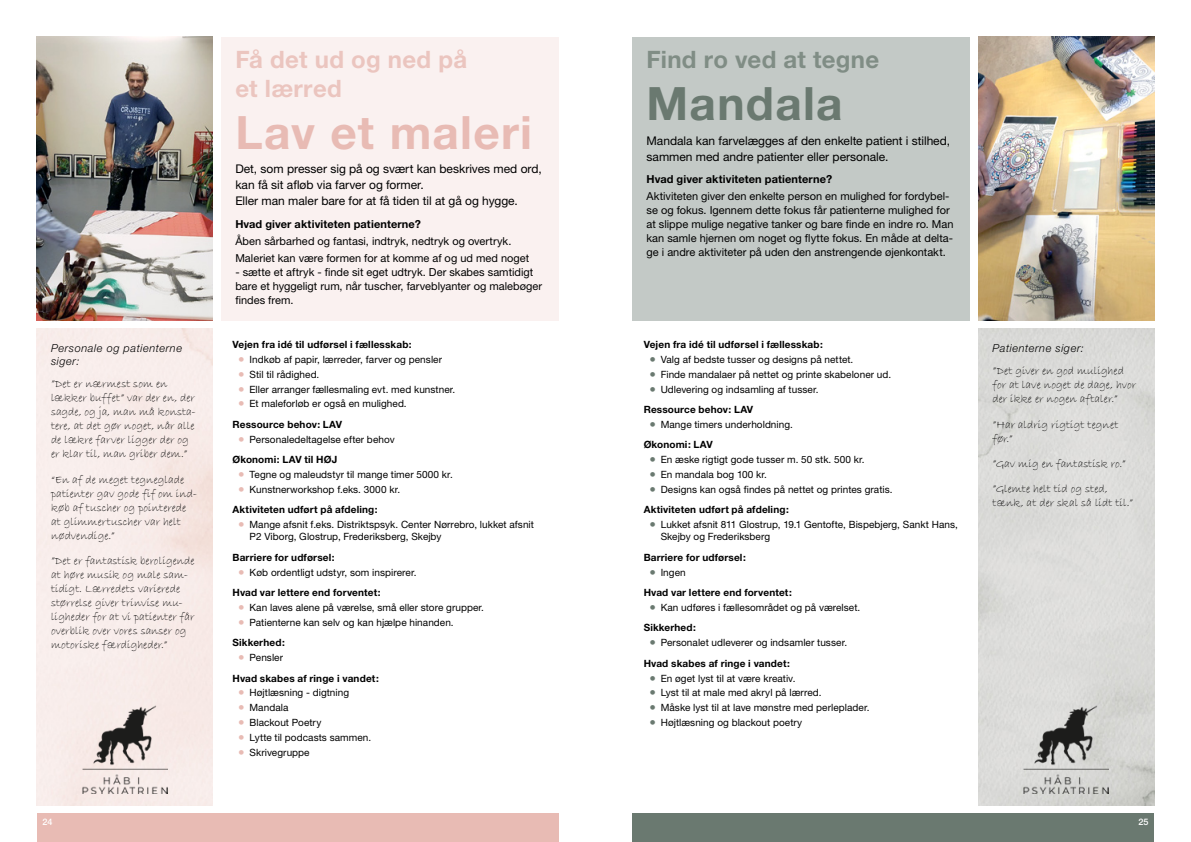
<style>
.page{position:relative;width:1191px;height:842px;background:#fff}
.page>*{position:absolute;margin:0;border:0;box-sizing:border-box;transform-origin:0 0}
.OVERSKRIFT_stor{font:700 46px "Helvetica Neue LT Std";letter-spacing:.025em;color:#e8bbb4}
.OVERSKRIFT_stor-2{font:700 46px "Helvetica Neue LT Std";letter-spacing:.03em;color:#6a7970}
.Overskrift_lille{font:700 24px/28.8px "Helvetica Neue LT Std";letter-spacing:.015em;color:#ebc5bf}
.Overskrift_lille-2{font:700 24px "Helvetica Neue LT Std";letter-spacing:.01em;color:#808d85}
.Headliner{font:12px/16px "Helvetica Neue";letter-spacing:-.005em;color:#000}
.t1{font:11.6px/14px "Bradley Hand ITC";color:#000}
.Top_Afsnit{font:11px/14px "Helvetica Neue";color:#000}
.Top_Afsnit-2{font:700 11px "Helvetica Neue";letter-spacing:.01em;color:#000}
.t2{font:italic 300 11px/13px "Helvetica Neue";letter-spacing:.05em;color:#000}
.Brød_m_indryk_-_prik{font:10px/12px "Helvetica Neue";letter-spacing:.005em;color:#000}
.Fed_brød{font:700 10px "Helvetica Neue";letter-spacing:.015em;color:#000}
.t3{font:500 9px "Helvetica Neue";color:#fff}
.s1{font-size:13px;color:#e8bbb4}
.s2{font-size:13px;color:#6a7970}
</style>
<div class="page">
<div style="left:632px;top:37px;width:337px;height:283px;background:#c3c9c6"></div>
<div style="left:978px;top:329px;width:176px;height:476px;background:#dbdbd9"></div>
<div style="left:632px;top:814px;width:522px;height:28px;background:#6a7970"></div>
<img style="left:1023px;top:705px;width:85px;height:88px">
<div style="left:221px;top:37px;width:337px;height:283px;background:#faf1f0"></div>
<div style="left:37px;top:329px;width:176px;height:476px;background:#f8edeb"></div>
<div style="left:37px;top:814px;width:521px;height:28px;background:#e8bbb4"></div>
<img style="left:82px;top:705px;width:85px;height:88px">
<img style="left:37px;top:37px;width:176px;height:283px">
<img style="left:978px;top:37px;width:176px;height:283px">
<p class="t2" style="left:51px;top:341px;width:133px">Personale og patienterne siger:</p>
<p class="t1" style="left:51px;top:377px;width:146px">”Det er nærmest som en lækker buffet” var der en, der sagde, og ja, man må konsta&shy;tere, at det gør noget, når alle de lækre farver ligger der og er klar til, man griber dem.”</p>
<p class="t1" style="left:51px;top:472px;width:147px">“En af de meget tegneglade patienter gav gode fif om ind&shy;køb af tuscher og pointerede at glimmertuscher var helt nødvendige.”</p>
<p class="t1" style="left:51px;top:554px;width:145px">”Det er fantastisk beroligende at høre musik og male sam&shy;tidigt. Lærredets varierede størrelse giver trinvise mu&shy;ligheder for at vi patienter får overblik over vores sanser og motoriske færdigheder.”</p>
<p class="Overskrift_lille" style="left:235px;top:45px;width:233px">Få det ud og ned på et lærred</p>
<p class="OVERSKRIFT_stor" style="left:235px;top:104px;width:298px">Lav et maleri</p>
<p class="Headliner" style="left:235px;top:161px;width:308px">Det, som presser sig på og svært kan beskrives med ord, kan få sit afløb via farver og former.<br>Eller man maler bare for at få tiden til at gå og hygge.</p>
<p class="Top_Afsnit-2" style="left:235px;top:217px;width:187px">Hvad giver aktiviteten patienterne?</p>
<p class="Top_Afsnit" style="left:235px;top:234px;width:277px">Åben sårbarhed og fantasi, indtryk, nedtryk og overtryk.</p>
<p class="Top_Afsnit" style="left:235px;top:251px;width:295px">Maleriet kan være formen for at komme af og ud med noget</p>
<p class="Top_Afsnit" style="left:235px;top:265px;width:308px">- sætte et aftryk - finde sit eget udtryk. Der skabes samtidigt bare et hyggeligt rum, når tuscher, farveblyanter og malebøger findes frem.</p>
<p class="Fed_brød" style="left:232px;top:338px;width:181px">Vejen fra idé til udførsel i fællesskab:</p>
<p class="Brød_m_indryk_-_prik" style="left:238px;top:353px;width:205px"><span class="s1">•</span> Indkøb af papir, lærreder, farver og pensler</p>
<p class="Brød_m_indryk_-_prik" style="left:238px;top:368px;width:83px"><span class="s1">•</span> Stil til rådighed.</p>
<p class="Brød_m_indryk_-_prik" style="left:238px;top:383px;width:219px"><span class="s1">•</span> Eller arranger fællesmaling evt. med kunstner.</p>
<p class="Brød_m_indryk_-_prik" style="left:238px;top:398px;width:170px"><span class="s1">•</span> Et maleforløb er også en mulighed.</p>
<p class="Fed_brød" style="left:232px;top:418px;width:111px">Ressource behov: LAV</p>
<p class="Brød_m_indryk_-_prik" style="left:238px;top:433px;width:158px"><span class="s1">•</span> Personaledeltagelse efter behov</p>
<p class="Fed_brød" style="left:232px;top:453px;width:106px">Økonomi: LAV til HØJ</p>
<p class="Brød_m_indryk_-_prik" style="left:238px;top:468px;width:216px"><span class="s1">•</span> Tegne og maleudstyr til mange timer 5000 kr.</p>
<p class="Brød_m_indryk_-_prik" style="left:238px;top:483px;width:164px"><span class="s1">•</span> Kunstnerworkshop f.eks. 3000 kr.</p>
<p class="Fed_brød" style="left:232px;top:504px;width:147px">Aktiviteten udført på afdeling:</p>
<p class="Brød_m_indryk_-_prik" style="left:249px;top:518px;width:286px;text-indent:-11px"><span class="s1">•</span> Mange afsnit f.eks. Distriktspsyk. Center Nørrebro, lukket afsnit<br>P2 Viborg, Glostrup, Frederiksberg, Skejby</p>
<p class="Fed_brød" style="left:232px;top:551px;width:104px">Barriere for udførsel:</p>
<p class="Brød_m_indryk_-_prik" style="left:238px;top:566px;width:180px"><span class="s1">•</span> Køb ordentligt udstyr, som inspirerer.</p>
<p class="Fed_brød" style="left:232px;top:586px;width:150px">Hvad var lettere end forventet:</p>
<p class="Brød_m_indryk_-_prik" style="left:238px;top:601px;width:247px"><span class="s1">•</span> Kan laves alene på værelse, små eller store grupper.</p>
<p class="Brød_m_indryk_-_prik" style="left:238px;top:616px;width:217px"><span class="s1">•</span> Patienterne kan selv og kan hjælpe hinanden.</p>
<p class="Fed_brød" style="left:232px;top:636px;width:54px">Sikkerhed:</p>
<p class="Brød_m_indryk_-_prik" style="left:238px;top:651px;width:46px"><span class="s1">•</span> Pensler</p>
<p class="Fed_brød" style="left:232px;top:672px;width:148px">Hvad skabes af ringe i vandet:</p>
<p class="Brød_m_indryk_-_prik" style="left:238px;top:687px;width:112px"><span class="s1">•</span> Højtlæsning - digtning</p>
<p class="Brød_m_indryk_-_prik" style="left:238px;top:702px;width:52px"><span class="s1">•</span> Mandala</p>
<p class="Brød_m_indryk_-_prik" style="left:238px;top:716px;width:85px"><span class="s1">•</span> Blackout Poetry</p>
<p class="Brød_m_indryk_-_prik" style="left:238px;top:731px;width:135px"><span class="s1">•</span> Lytte til podcasts sammen.</p>
<p class="Brød_m_indryk_-_prik" style="left:238px;top:746px;width:73px"><span class="s1">•</span> Skrivegruppe</p>
<p class="Overskrift_lille-2" style="left:646px;top:45px;width:234px">Find ro ved at tegne</p>
<p class="OVERSKRIFT_stor-2" style="left:646px;top:75px;width:198px">Mandala</p>
<p class="Headliner" style="left:646px;top:132px;width:305px">Mandala kan farvelægges af den enkelte patient i stilhed, sammen med andre patienter eller personale.</p>
<p class="Top_Afsnit-2" style="left:646px;top:172px;width:187px">Hvad giver aktiviteten patienterne?</p>
<p class="Top_Afsnit" style="left:646px;top:189px;width:308px">Aktiviteten giver den enkelte person en mulighed for fordybel&shy;se og fokus. Igennem dette fokus får patienterne mulighed for at slippe mulige negative tanker og bare finde en indre ro. Man kan samle hjernen om noget og flytte fokus. En måde at delta&shy;ge i andre aktiviteter på uden den anstrengende øjenkontakt.</p>
<p class="Fed_brød" style="left:643px;top:338px;width:181px">Vejen fra idé til udførsel i fællesskab:</p>
<p class="Brød_m_indryk_-_prik" style="left:649px;top:353px;width:205px"><span class="s2">•</span> Valg af bedste tusser og designs på nettet.</p>
<p class="Brød_m_indryk_-_prik" style="left:649px;top:368px;width:243px"><span class="s2">•</span> Finde mandalaer på nettet og printe skabeloner ud.</p>
<p class="Brød_m_indryk_-_prik" style="left:649px;top:383px;width:171px"><span class="s2">•</span> Udlevering og indsamling af tusser.</p>
<p class="Fed_brød" style="left:643px;top:403px;width:111px">Ressource behov: LAV</p>
<p class="Brød_m_indryk_-_prik" style="left:649px;top:418px;width:145px"><span class="s2">•</span> Mange timers underholdning.</p>
<p class="Fed_brød" style="left:643px;top:439px;width:71px">Økonomi: LAV</p>
<p class="Brød_m_indryk_-_prik" style="left:649px;top:453px;width:217px"><span class="s2">•</span> En æske rigtigt gode tusser m. 50 stk. 500 kr.</p>
<p class="Brød_m_indryk_-_prik" style="left:649px;top:468px;width:119px"><span class="s2">•</span> En mandala bog 100 kr.</p>
<p class="Brød_m_indryk_-_prik" style="left:649px;top:483px;width:245px"><span class="s2">•</span> Designs kan også findes på nettet og printes gratis.</p>
<p class="Fed_brød" style="left:643px;top:504px;width:147px">Aktiviteten udført på afdeling:</p>
<p class="Brød_m_indryk_-_prik" style="left:660px;top:518px;width:299px;text-indent:-11px"><span class="s2">•</span> Lukket afsnit 811 Glostrup, 19.1 Gentofte, Bispebjerg, Sankt Hans,<br>Skejby og Frederiksberg</p>
<p class="Fed_brød" style="left:643px;top:551px;width:104px">Barriere for udførsel:</p>
<p class="Brød_m_indryk_-_prik" style="left:649px;top:566px;width:38px"><span class="s2">•</span> Ingen</p>
<p class="Fed_brød" style="left:643px;top:586px;width:150px">Hvad var lettere end forventet:</p>
<p class="Brød_m_indryk_-_prik" style="left:649px;top:601px;width:212px"><span class="s2">•</span> Kan udføres i fællesområdet og på værelset.</p>
<p class="Fed_brød" style="left:643px;top:622px;width:54px">Sikkerhed:</p>
<p class="Brød_m_indryk_-_prik" style="left:649px;top:636px;width:199px"><span class="s2">•</span> Personalet udleverer og indsamler tusser.</p>
<p class="Fed_brød" style="left:643px;top:657px;width:148px">Hvad skabes af ringe i vandet:</p>
<p class="Brød_m_indryk_-_prik" style="left:649px;top:672px;width:148px"><span class="s2">•</span> En øget lyst til at være kreativ.</p>
<p class="Brød_m_indryk_-_prik" style="left:649px;top:687px;width:174px"><span class="s2">•</span> Lyst til at male med akryl på lærred.</p>
<p class="Brød_m_indryk_-_prik" style="left:649px;top:702px;width:222px"><span class="s2">•</span> Måske lyst til at lave mønstre med perleplader.</p>
<p class="Brød_m_indryk_-_prik" style="left:649px;top:716px;width:154px"><span class="s2">•</span> Højtlæsning og blackout poetry</p>
<p class="t2" style="left:992px;top:341px;width:93px">Patienterne siger:</p>
<p class="t1" style="left:992px;top:364px;width:145px">”Det giver en god mulighed for at lave noget de dage, hvor der ikke er nogen aftaler.”</p>
<p class="t1" style="left:992px;top:417px;width:127px">”Har aldrig rigtigt tegnet før.”</p>
<p class="t1" style="left:992px;top:451px;width:135px;line-height:25.3px">”Gav mig en fantastisk ro.” ”Glemte helt tid og sted,</p>
<p class="t1" style="left:992px;top:496px;width:142px">tænk, at der skal så lidt til.”</p>
<p class="t3" style="left:43px;top:816px;width:11px">24</p>
<p class="t3" style="left:1138px;top:816px;width:12px">25</p>
</div>
